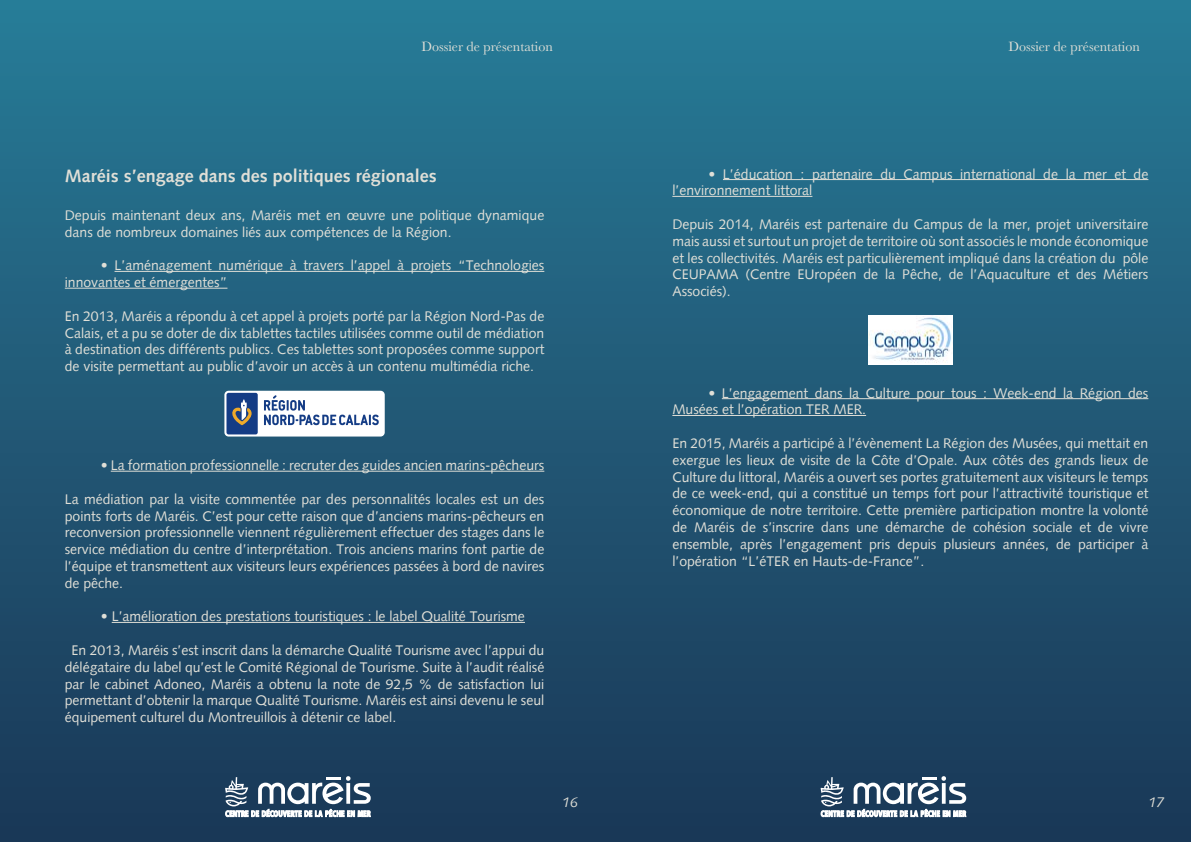
<style>
.page{position:relative;width:1191px;height:842px;background:#fff}
.page>*{position:absolute;margin:0;border:0;box-sizing:border-box;transform-origin:0 0}
.t1{font:700 18px "Syntax";color:#e0dfd7}
.t2{font:14px/16.8px "Syntax";color:#e0dfd7;text-align:justify}
.t3{font:14px "Baskerville";color:#e0dfd7}
.t4{font:italic 14px "Syntax";color:#e0dfd7}
</style>
<div class="page">
<div style="left:0;top:0;width:595px;height:842px;background:linear-gradient(to bottom,#287c98,#1a3656)"></div>
<svg style="left:225px;top:776px;width:146px;height:46px"></svg>
<div style="left:595px;top:0;width:596px;height:842px;background:linear-gradient(to bottom,#287c97,#1a3656)"></div>
<svg style="left:820px;top:776px;width:146px;height:46px"></svg>
<hr style="left:114px;top:271px;width:430px;height:1px;background:#e0dfd7">
<hr style="left:65px;top:288px;width:162px;height:1px;background:#e0dfd7">
<hr style="left:111px;top:471px;width:433px;height:1px;background:#e0dfd7">
<hr style="left:112px;top:622px;width:413px;height:1px;background:#e0dfd7">
<div style="left:224px;top:391px;width:161px;height:45px;background:#fff;border-radius:4px"></div>
<div style="left:226px;top:393px;width:32px;height:41px;background:#143c85;border-radius:2px"></div>
<svg style="left:232px;top:399px;width:20px;height:26px"></svg>
<svg style="left:264px;top:395px;width:115px;height:30px"></svg>
<hr style="left:723px;top:179px;width:425px;height:1px;background:#e0dfd7">
<hr style="left:672px;top:196px;width:140px;height:1px;background:#e0dfd7">
<hr style="left:722px;top:398px;width:426px;height:1px;background:#e0dfd7">
<hr style="left:672px;top:415px;width:194px;height:1px;background:#e0dfd7">
<img style="left:868px;top:316px;width:84px;height:48px">
<p class="t3" style="left:421px;top:38px;width:133px">Dossier de présentation</p>
<p class="t3" style="left:1008px;top:38px;width:133px">Dossier de présentation</p>
<p class="t1" style="left:65px;top:167px;width:373px">Maréis s’engage dans des politiques régionales</p>
<p class="t2" style="left:65px;top:208px;width:481px">Depuis maintenant deux ans, Maréis met en œuvre une politique dynamique dans de nombreux domaines liés aux compétences de la Région.</p>
<p class="t2" style="left:65px;top:258px;width:481px;text-indent:36px">• L’aménagement numérique à travers l’appel à projets “Technologies innovantes et émergentes”</p>
<p class="t2" style="left:65px;top:309px;width:481px">En 2013, Maréis a répondu à cet appel à projets porté par la Région Nord-Pas de Calais, et a pu se doter de dix tablettes tactiles utilisées comme outil de médiation à destination des différents publics. Ces tablettes sont proposées comme support de visite permettant au public d’avoir un accès à un contenu multimédia riche.</p>
<p class="t2" style="left:101px;top:458px;width:445px">• La formation professionnelle : recruter des guides ancien marins-pêcheurs</p>
<p class="t2" style="left:65px;top:492px;width:481px">La médiation par la visite commentée par des personnalités locales est un des points forts de Maréis. C’est pour cette raison que d’anciens marins-pêcheurs en reconversion professionnelle viennent régulièrement effectuer des stages dans le service médiation du centre d’interprétation. Trois anciens marins font partie de l’équipe et transmettent aux visiteurs leurs expériences passées à bord de navires de pêche.</p>
<p class="t2" style="left:101px;top:609px;width:425px">• L’amélioration des prestations touristiques : le label Qualité Tourisme</p>
<p class="t2" style="left:65px;top:643px;width:481px;text-indent:7px">En 2013, Maréis s’est inscrit dans la démarche Qualité Tourisme avec l’appui du délégataire du label qu’est le Comité Régional de Tourisme. Suite à l’audit réalisé par le cabinet Adoneo, Maréis a obtenu la note de 92,5 % de satisfaction lui permettant d’obtenir la marque Qualité Tourisme. Maréis est ainsi devenu le seul équipement culturel du Montreuillois à détenir ce label.</p>
<p class="t2" style="left:672px;top:166px;width:477px;text-indent:36px">• L’éducation : partenaire du Campus international de la mer et de l’environnement littoral</p>
<p class="t2" style="left:672px;top:217px;width:477px">Depuis 2014, Maréis est partenaire du Campus de la mer, projet universitaire mais aussi et surtout un projet de territoire où sont associés le monde économique et les collectivités. Maréis est particulièrement impliqué dans la création du pôle CEUPAMA (Centre EUropéen de la Pêche, de l’Aquaculture et des Métiers Associés).</p>
<p class="t2" style="left:672px;top:385px;width:477px;text-indent:36px">• L’engagement dans la Culture pour tous : Week-end la Région des<br>Musées et l’opération TER MER.</p>
<p class="t2" style="left:672px;top:436px;width:477px">En 2015, Maréis a participé à l’évènement La Région des Musées, qui mettait en exergue les lieux de visite de la Côte d’Opale. Aux côtés des grands lieux de Culture du littoral, Maréis a ouvert ses portes gratuitement aux visiteurs le temps de ce week-end, qui a constitué un temps fort pour l’attractivité touristique et économique de notre territoire. Cette première participation montre la volonté de Maréis de s’inscrire dans une démarche de cohésion sociale et de vivre ensemble, après l’engagement pris depuis plusieurs années, de participer à l’opération “L’éTER en Hauts-de-France”.</p>
<p class="t4" style="left:562px;top:796px;width:17px">16</p>
<p class="t4" style="left:1148px;top:796px;width:17px">17</p>
</div>
